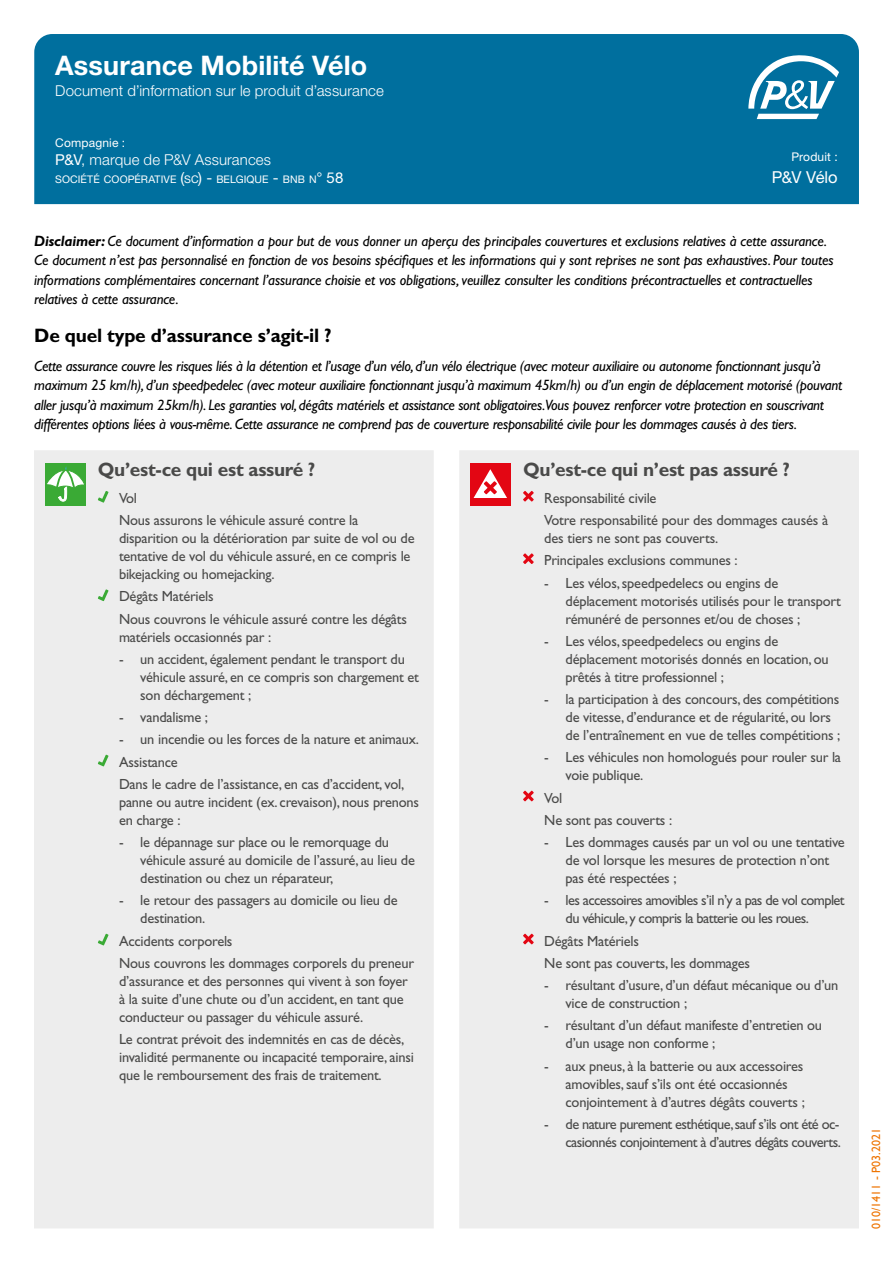
<style>
.page{position:relative;width:893px;height:1263px;background:#fff}
.page>*{position:absolute;margin:0;border:0;box-sizing:border-box;transform-origin:0 0}
.t1{font:700 27px "Helvetica Neue LT Std";letter-spacing:.005em;color:#fff}
.t2{font:700 19.5px "Gill Sans Std";letter-spacing:-.015em;color:#4a4a49}
.t3{font:700 19.5px "Gill Sans Std";letter-spacing:-.01em;color:#000}
.t4{font:16.5px "Helvetica Neue LT Std";color:#fff}
.t5{font:italic 15px/19.5px "Gill Sans Std";letter-spacing:-.02em;color:#000}
.t6{font:300 15px "Helvetica Neue LT Std";letter-spacing:.005em;color:#fff}
.t7{font:14.7px/18px "Gill Sans Std";letter-spacing:-.015em;color:#4a4a49}
.t8{font:14.7px/18px "Gill Sans Std";letter-spacing:-.04em;color:#4a4a49}
.t9{font:12px "Helvetica Neue LT Std";letter-spacing:.01em;color:#fff}
.t10{font:12px "Gill Sans";color:#ee7402}
.t11{font:10.5px "Helvetica Neue LT Std";letter-spacing:.005em;color:#fff}
.s1{font-weight:400}
.s2{font-size:15px}
.s3{font-weight:700}
</style>
<div class="page">
<div style="left:34px;top:34px;width:825px;height:170px;background:#006f9e"></div>
<svg style="left:748px;top:55px;width:91px;height:64px"></svg>
<div style="left:34px;top:450px;width:825px;height:778px;background:#ededed"></div>
<div style="left:45px;top:463px;width:41px;height:43px;background:#3aaa35"></div>
<svg style="left:47px;top:466px;width:37px;height:35px"></svg>
<svg style="left:98px;top:491px;width:11px;height:12px"></svg>
<svg style="left:98px;top:589px;width:11px;height:12px"></svg>
<svg style="left:98px;top:755px;width:11px;height:11px"></svg>
<svg style="left:98px;top:934px;width:11px;height:11px"></svg>
<div style="left:470px;top:463px;width:41px;height:43px;background:#e30613"></div>
<svg style="left:474px;top:469px;width:33px;height:29px"></svg>
<svg style="left:523px;top:491px;width:11px;height:10px"></svg>
<svg style="left:523px;top:553px;width:11px;height:11px"></svg>
<svg style="left:523px;top:791px;width:11px;height:10px"></svg>
<svg style="left:523px;top:934px;width:11px;height:10px"></svg>
<h1 class="t1" style="left:55px;top:48px;width:313px">Assurance Mobilité Vélo</h1>
<p class="t6" style="left:55px;top:81px;width:330px">Document d’information sur le produit d’assurance</p>
<p class="t9" style="left:55px;top:135px;width:71px">Compagnie :</p>
<p class="t6" style="left:55px;top:150px;width:217px"><span class="s1">P&amp;V</span>, marque de P&amp;V Assurances</p>
<p class="t11" style="left:55px;top:173px;width:290px">SOCIÉTÉ COOPÉRATIVE <span class="s2">(</span>SC<span class="s2">) -</span> BELGIQUE <span class="s2">-</span> BNB N<span class="s2">° 58</span></p>
<p class="t9" style="left:791px;top:150px;width:48px">Produit :</p>
<p class="t4" style="left:772px;top:167px;width:67px">P&amp;V Vélo</p>
<p class="t5" style="left:34px;top:231px;width:801px"><span class="s3">Disclaimer:</span> Ce document d’information a pour but de vous donner un aperçu des principales couvertures et exclusions relatives à cette assurance.<br>Ce document n’est pas personnalisé en fonction de vos besoins spécifiques et les informations qui y sont reprises ne sont pas exhaustives. Pour toutes informations complémentaires concernant l’assurance choisie et vos obligations, veuillez consulter les conditions précontractuelles et contractuelles relatives à cette assurance.</p>
<h2 class="t3" style="left:34px;top:324px;width:299px">De quel type d’assurance s’agit-il ?</h2>
<p class="t5" style="left:34px;top:356px;width:809px">Cette assurance couvre les risques liés à la détention et l’usage d’un vélo, d’un vélo électrique (avec moteur auxiliaire ou autonome fonctionnant jusqu’à maximum 25 km/h), d’un speedpedelec (avec moteur auxiliaire fonctionnant jusqu’à maximum 45km/h) ou d’un engin de déplacement motorisé (pouvant aller jusqu’à maximum 25km/h). Les garanties vol, dégâts matériels et assistance sont obligatoires.Vous pouvez renforcer votre protection en souscrivant différentes options liées à vous-même. Cette assurance ne comprend pas de couverture responsabilité civile pour les dommages causés à des tiers.</p>
<h2 class="t2" style="left:98px;top:458px;width:219px">Qu’est-ce qui est assuré ?</h2>
<p class="t7" style="left:119px;top:487px;width:241px;line-height:22.2px">Vol<br>Nous assurons le véhicule assuré contre la</p>
<p class="t7" style="left:119px;top:529px;width:297px">disparition ou la détérioration par suite de vol ou de tentative de vol du véhicule assuré, en ce compris le bikejacking ou homejacking.</p>
<p class="t7" style="left:119px;top:585px;width:289px;line-height:22.2px">Dégâts Matériels<br>Nous couvrons le véhicule assuré contre les dégâts</p>
<p class="t7" style="left:119px;top:628px;width:154px">matériels occasionnés par :</p>
<p class="t7" style="left:140px;top:650px;width:280px;text-indent:-21px">- un accident, également pendant le transport du véhicule assuré, en ce compris son chargement et son déchargement ;</p>
<p class="t7" style="left:119px;top:708px;width:91px">- vandalisme ;</p>
<p class="t7" style="left:119px;top:728px;width:301px;line-height:22.2px">- un incendie ou les forces de la nature et animaux.<br>Assistance<br>Dans le cadre de l’assistance, en cas d’accident, vol,</p>
<p class="t7" style="left:119px;top:793px;width:302px">panne ou autre incident (ex. crevaison), nous prenons en charge :</p>
<p class="t7" style="left:140px;top:833px;width:276px;text-indent:-21px">- le dépannage sur place ou le remorquage du véhicule assuré au domicile de l’assuré, au lieu de destination ou chez un réparateur,</p>
<p class="t7" style="left:140px;top:891px;width:259px;text-indent:-21px">- le retour des passagers au domicile ou lieu de destination.</p>
<p class="t7" style="left:119px;top:930px;width:296px;line-height:22.2px">Accidents corporels<br>Nous couvrons les dommages corporels du preneur</p>
<p class="t7" style="left:119px;top:972px;width:290px">d’assurance et des personnes qui vivent à son foyer à la suite d’une chute ou d’un accident, en tant que conducteur ou passager du véhicule assuré.</p>
<p class="t7" style="left:119px;top:1030px;width:296px">Le contrat prévoit des indemnités en cas de décès, invalidité permanente ou incapacité temporaire, ainsi que le remboursement des frais de traitement.</p>
<h2 class="t2" style="left:523px;top:458px;width:268px">Qu’est-ce qui n’est pas assuré ?</h2>
<p class="t7" style="left:544px;top:487px;width:285px;line-height:22.2px">Responsabilité civile<br>Votre responsabilité pour des dommages causés à</p>
<p class="t7" style="left:544px;top:527px;width:195px;line-height:22.2px">des tiers ne sont pas couverts.<br>Principales exclusions communes :</p>
<p class="t7" style="left:566px;top:574px;width:277px;text-indent:-21px">- Les vélos, speedpedelecs ou engins de déplacement motorisés utilisés pour le transport rémunéré de personnes et/ou de choses ;</p>
<p class="t7" style="left:566px;top:632px;width:265px;text-indent:-21px">- Les vélos, speedpedelecs ou engins de déplacement motorisés donnés en location, ou prêtés à titre professionnel ;</p>
<p class="t7" style="left:566px;top:690px;width:276px;text-indent:-21px">- la participation à des concours, des compétitions de vitesse, d’endurance et de régularité, ou lors de l’entraînement en vue de telles compétitions ;</p>
<p class="t7" style="left:566px;top:748px;width:277px;text-indent:-21px">- Les véhicules non homologués pour rouler sur la voie publique.</p>
<p class="t7" style="left:544px;top:787px;width:129px;line-height:22.2px">Vol<br>Ne sont pas couverts :</p>
<p class="t7" style="left:566px;top:833px;width:281px;text-indent:-21px">- Les dommages causés par un vol ou une tentative de vol lorsque les mesures de protection n’ont pas été respectées ;</p>
<p class="t8" style="left:566px;top:891px;width:281px;text-indent:-21px">- les accessoires amovibles s’il n’y a pas de vol complet du véhicule, y compris la batterie ou les roues.</p>
<p class="t7" style="left:544px;top:930px;width:207px;line-height:22.2px">Dégâts Matériels<br>Ne sont pas couverts, les dommages</p>
<p class="t7" style="left:566px;top:976px;width:274px;text-indent:-21px">- résultant d’usure, d’un défaut mécanique ou d’un vice de construction ;</p>
<p class="t7" style="left:566px;top:1016px;width:258px;text-indent:-21px">- résultant d’un défaut manifeste d’entretien ou d’un usage non conforme ;</p>
<p class="t7" style="left:566px;top:1057px;width:241px;text-indent:-21px">- aux pneus, à la batterie ou aux accessoires amovibles, sauf s’ils ont été occasionnés conjointement à d’autres dégâts couverts ;</p>
<p class="t8" style="left:544px;top:1115px;width:298px;text-align:right">- de nature purement esthétique, sauf s’ils ont été oc&shy;casionnés conjointement à d’autres dégâts couverts.</p>
<p class="t10" style="left:869px;top:1229px;width:102px;rotate:-90deg">010/1411 - P03.2021</p>
</div>
